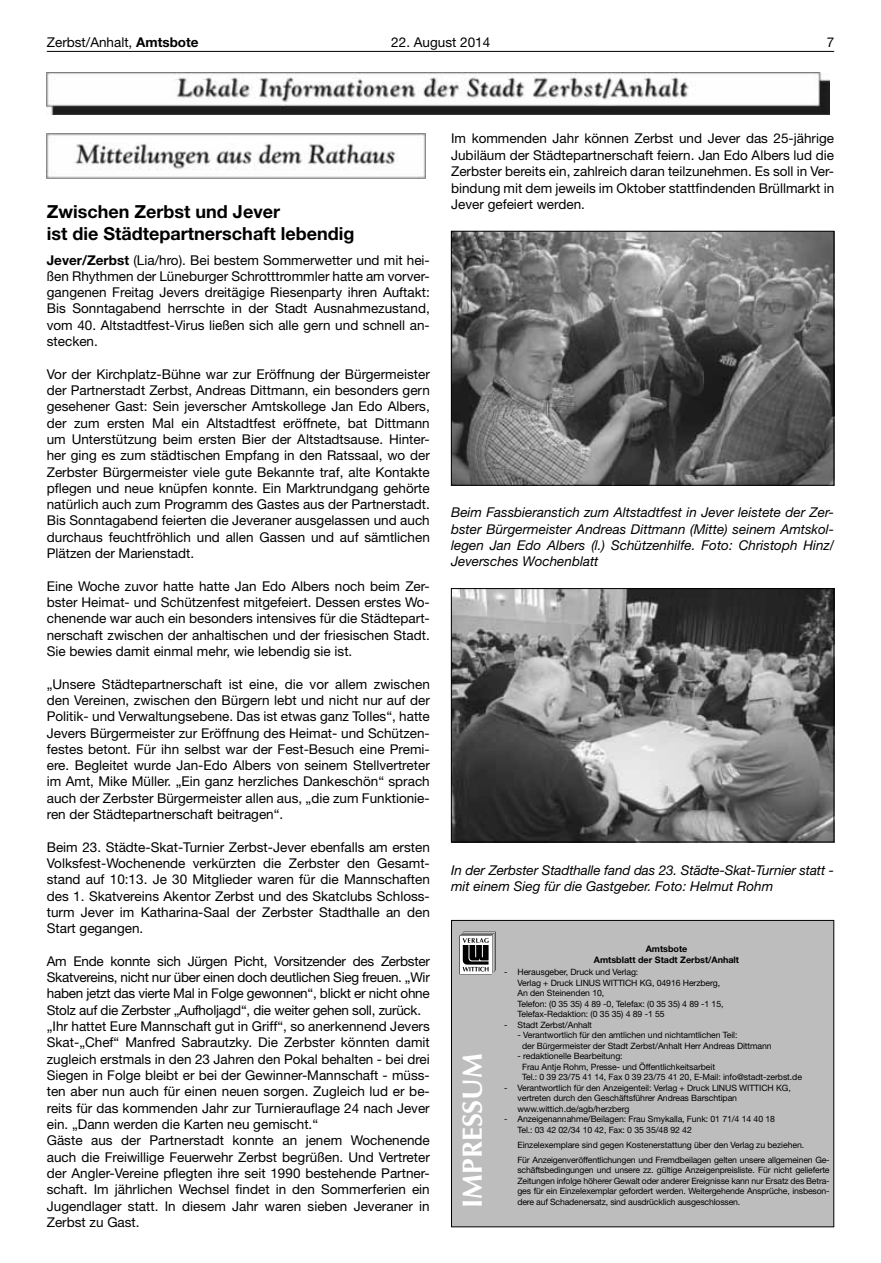
<style>
.page{position:relative;width:881px;height:1263px;background:#fff}
.page>*{position:absolute;margin:0;border:0;box-sizing:border-box;transform-origin:0 0}
.t1{font:700 27.75px "Optima LT";color:#fff}
.t2{font:700 18px/21.8px "Helvetica Neue LT";color:#000}
.t3{font:13.5px/16.4px "Helvetica Neue LT";color:#000;text-align:justify}
.t4{font:italic 13.5px/16.4px "Helvetica Neue LT";color:#000;text-align:justify}
.t5{font:700 9px/10.8px "Helvetica Neue LT";color:#000;text-align:center}
.t6{font:8.7px/10.5px "Helvetica Neue LT";letter-spacing:-.01em;color:#000}
.s1{font-weight:700}
</style>
<div class="page">
<hr style="left:47px;top:51px;width:786px;height:1px;background:#000">
<img style="left:47px;top:72px;width:782px;height:43px">
<svg style="left:47px;top:133px;width:378px;height:46px"></svg>
<img style="left:47px;top:134px;width:378px;height:44px">
<img style="left:453px;top:233px;width:378px;height:250px">
<div style="left:451px;top:231px;width:382px;height:254px;border:1px solid #000"></div>
<img style="left:453px;top:590px;width:378px;height:250px">
<div style="left:451px;top:588px;width:382px;height:254px;border:1px solid #000"></div>
<div style="left:451px;top:920px;width:382px;height:307px;background:#bdbdbd;border:1px solid #000"></div>
<svg style="left:459px;top:932px;width:36px;height:42px"></svg>
<p class="t3" style="left:47px;top:34px;width:153px">Zerbst/Anhalt, <span class="s1">Amtsbote</span></p>
<p class="t3" style="left:391px;top:34px;width:100px">22. August 2014</p>
<p class="t3" style="left:826px;top:34px;width:9px">7</p>
<p class="t2" style="left:47px;top:200px;width:309px">Zwischen Zerbst und Jever<br>ist die Städtepartnerschaft lebendig</p>
<p class="t3" style="left:47px;top:251px;width:384px"><span class="s1">Jever/Zerbst</span> (Lia/hro). Bei bestem Sommerwetter und mit hei&shy;ßen Rhythmen der Lüneburger Schrotttrommler hatte am vorver&shy;gangenen Freitag Jevers dreitägige Riesenparty ihren Auftakt:<br>Bis Sonntagabend herrschte in der Stadt Ausnahmezustand, vom 40. Altstadtfest-Virus ließen sich alle gern und schnell an&shy;stecken.</p>
<p class="t3" style="left:47px;top:366px;width:384px">Vor der Kirchplatz-Bühne war zur Eröffnung der Bürgermeister der Partnerstadt Zerbst, Andreas Dittmann, ein besonders gern gesehener Gast: Sein jeverscher Amtskollege Jan Edo Albers, der zum ersten Mal ein Altstadtfest eröffnete, bat Dittmann um Unterstützung beim ersten Bier der Altstadtsause. Hinter&shy;her ging es zum städtischen Empfang in den Ratssaal, wo der Zerbster Bürgermeister viele gute Bekannte traf, alte Kontakte pflegen und neue knüpfen konnte. Ein Marktrundgang gehörte natürlich auch zum Programm des Gastes aus der Partnerstadt.<br>Bis Sonntagabend feierten die Jeveraner ausgelassen und auch durchaus feuchtfröhlich und allen Gassen und auf sämtlichen Plätzen der Marienstadt.</p>
<p class="t3" style="left:47px;top:578px;width:384px">Eine Woche zuvor hatte hatte Jan Edo Albers noch beim Zer&shy;bster Heimat- und Schützenfest mitgefeiert. Dessen erstes Wo&shy;chenende war auch ein besonders intensives für die Städtepart&shy;nerschaft zwischen der anhaltischen und der friesischen Stadt.<br>Sie bewies damit einmal mehr, wie lebendig sie ist.</p>
<p class="t3" style="left:47px;top:675px;width:384px">„Unsere Städtepartnerschaft ist eine, die vor allem zwischen den Vereinen, zwischen den Bürgern lebt und nicht nur auf der Politik- und Verwaltungsebene. Das ist etwas ganz Tolles“, hatte Jevers Bürgermeister zur Eröffnung des Heimat- und Schützen&shy;festes betont. Für ihn selbst war der Fest-Besuch eine Premi&shy;ere. Begleitet wurde Jan-Edo Albers von seinem Stellvertreter im Amt, Mike Müller. „Ein ganz herzliches Dankeschön“ sprach auch der Zerbster Bürgermeister allen aus, „die zum Funktionie&shy;ren der Städtepartnerschaft beitragen“.</p>
<p class="t3" style="left:47px;top:838px;width:384px">Beim 23. Städte-Skat-Turnier Zerbst-Jever ebenfalls am ersten Volksfest-Wochenende verkürzten die Zerbster den Gesamt&shy;stand auf 10:13. Je 30 Mitglieder waren für die Mannschaften des 1. Skatvereins Akentor Zerbst und des Skatclubs Schloss&shy;turm Jever im Katharina-Saal der Zerbster Stadthalle an den Start gegangen.</p>
<p class="t3" style="left:47px;top:953px;width:384px;text-align:left">Am Ende konnte sich Jürgen Picht, Vorsitzender des Zerbster Skatvereins, nicht nur über einen doch deutlichen Sieg freuen. „Wir haben jetzt das vierte Mal in Folge gewonnen“, blickt er nicht ohne Stolz auf die Zerbster „Aufholjagd“, die weiter gehen soll, zurück. „Ihr hattet Eure Mannschaft gut in Griff“, so anerkennend Jevers Skat-„Chef“ Manfred Sabrautzky. Die Zerbster könnten damit zugleich erstmals in den 23 Jahren den Pokal behalten - bei drei Siegen in Folge bleibt er bei der Gewinner-Mannschaft - müss&shy;ten aber nun auch für einen neuen sorgen. Zugleich lud er be&shy;reits für das kommenden Jahr zur Turnierauflage 24 nach Jever ein. „Dann werden die Karten neu gemischt.“<br>Gäste aus der Partnerstadt konnte an jenem Wochenende auch die Freiwillige Feuerwehr Zerbst begrüßen. Und Vertreter der Angler-Vereine pflegten ihre seit 1990 bestehende Partner&shy;schaft. Im jährlichen Wechsel findet in den Sommerferien ein Jugendlager statt. In diesem Jahr waren sieben Jeveraner in Zerbst zu Gast.</p>
<p class="t3" style="left:451px;top:130px;width:384px">Im kommenden Jahr können Zerbst und Jever das 25-jährige Jubiläum der Städtepartnerschaft feiern. Jan Edo Albers lud die Zerbster bereits ein, zahlreich daran teilzunehmen. Es soll in Ver&shy;bindung mit dem jeweils im Oktober stattfindenden Brüllmarkt in Jever gefeiert werden.</p>
<p class="t4" style="left:451px;top:504px;width:384px">Beim Fassbieranstich zum Altstadtfest in Jever leistete der Zer&shy;bster Bürgermeister Andreas Dittmann (Mitte) seinem Amtskol&shy;legen Jan Edo Albers (l.) Schützenhilfe. Foto: Christoph Hinz/ Jeversches Wochenblatt</p>
<p class="t4" style="left:451px;top:861px;width:384px">In der Zerbster Stadthalle fand das 23. Städte-Skat-Turnier statt - mit einem Sieg für die Gastgeber. Foto: Helmut Rohm</p>
<p class="t1" style="left:456px;top:1208px;width:156px;rotate:-90deg">IMPRESSUM</p>
<p class="t5" style="left:593px;top:943px;width:146px">Amtsbote<br>Amtsblatt der Stadt Zerbst/Anhalt</p>
<p class="t6" style="left:517px;top:967px;width:207px;text-indent:-13px">- Herausgeber, Druck und Verlag:<br>Verlag + Druck LINUS WITTICH KG, 04916 Herzberg, An den Steinenden 10,<br>Telefon: (0 35 35) 4 89 -0, Telefax: (0 35 35) 4 89 -1 15, Telefax-Redaktion: (0 35 35) 4 89 -1 55</p>
<p class="t6" style="left:504px;top:1019px;width:89px">- Stadt Zerbst/Anhalt</p>
<p class="t6" style="left:522px;top:1030px;width:251px;text-indent:-5px">- Verantwortlich für den amtlichen und nichtamtlichen Teil:<br>der Bürgermeister der Stadt Zerbst/Anhalt Herr Andreas Dittmann</p>
<p class="t6" style="left:522px;top:1051px;width:281px;text-indent:-5px">- redaktionelle Bearbeitung:<br>Frau Antje Rohm, Presse- und Öffentlichkeitsarbeit<br>Tel.: 0 39 23/75 41 14, Fax 0 39 23/75 41 20, E-Mail: info@stadt-zerbst.de</p>
<p class="t6" style="left:517px;top:1082px;width:275px;text-indent:-13px">- Verantwortlich für den Anzeigenteil: Verlag + Druck LINUS WITTICH KG, vertreten durch den Geschäftsführer Andreas Barschtipan www.wittich.de/agb/herzberg</p>
<p class="t6" style="left:517px;top:1114px;width:259px;text-indent:-13px">- Anzeigenannahme/Beilagen: Frau Smykalla, Funk: 01 71/4 14 40 18<br>Tel.: 03 42 02/34 10 42, Fax: 0 35 35/48 92 42</p>
<p class="t6" style="left:517px;top:1137px;width:313px;line-height:15px">Einzelexemplare sind gegen Kostenerstattung über den Verlag zu beziehen.<br>Für Anzeigenveröffentlichungen und Fremdbeilagen gelten unsere allgemeinen Ge-</p>
<p class="t6" style="left:517px;top:1165px;width:313px;text-align:justify">schäftsbedingungen und unsere zz. gültige Anzeigenpreisliste. Für nicht gelieferte Zeitungen infolge höherer Gewalt oder anderer Ereignisse kann nur Ersatz des Betra&shy;ges für ein Einzelexemplar gefordert werden. Weitergehende Ansprüche, insbeson-</p>
<p class="t6" style="left:517px;top:1196px;width:224px">dere auf Schadenersatz, sind ausdrücklich ausgeschlossen.</p>
</div>
